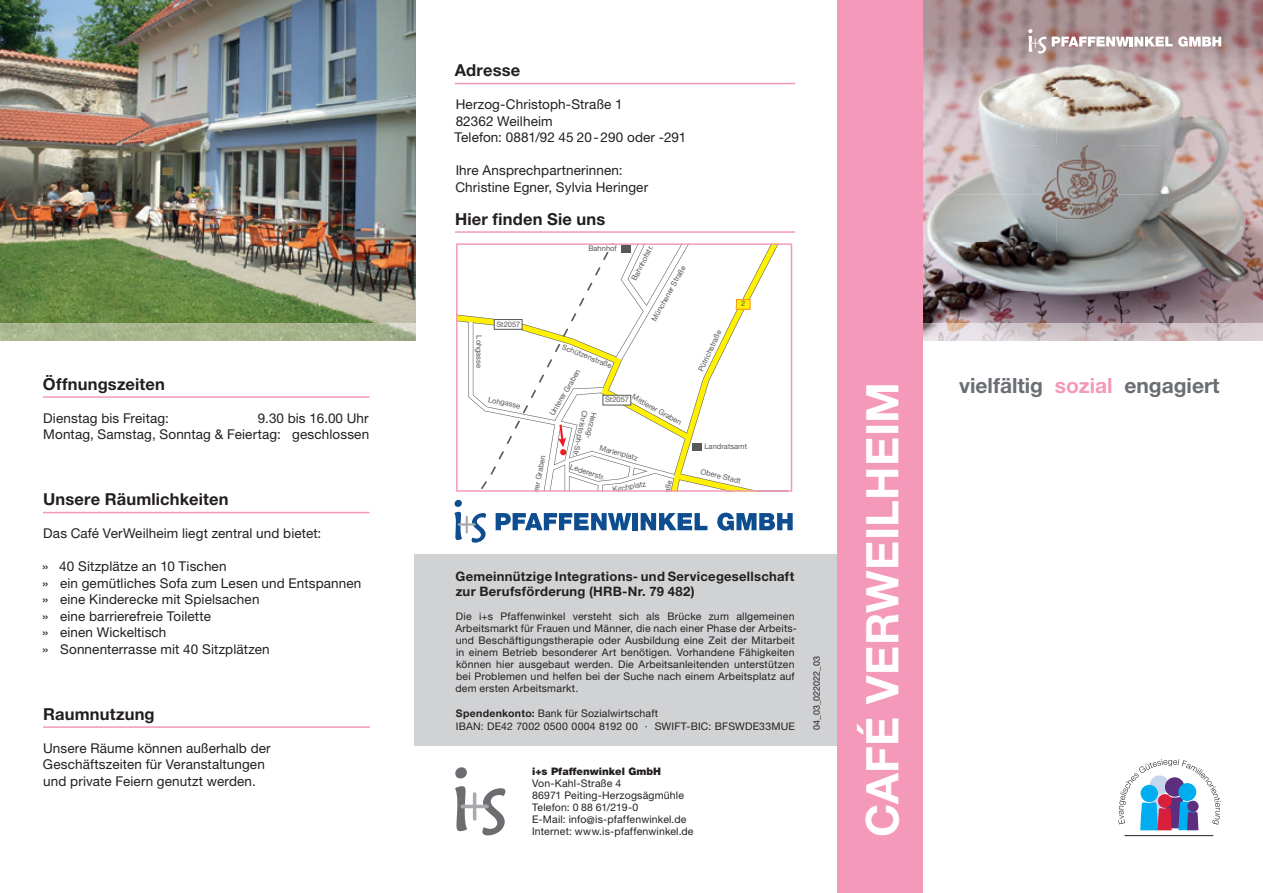
<style>
.page{position:relative;width:1263px;height:893px;background:#fff}
.page>*{position:absolute;margin:0;border:0;box-sizing:border-box;transform-origin:0 0}
.t1{font:700 45px "Helvetica Neue LT Std";letter-spacing:.01em;color:#fff}
.t2{font:700 21px "Helvetica Neue LT Std";color:#6a6d73}
.t3{font:700 16.5px "Helvetica Neue LT Std";letter-spacing:.01em;color:#231f20}
.t4{font:13.5px/16.5px "Helvetica Neue LT Std";letter-spacing:.01em;color:#231f20}
.t5{font:700 13.05px/15.6px "Helvetica Neue LT Std";letter-spacing:.02em;color:#231f20}
.t6{font:10.5px/12px "Helvetica Neue LT Std";letter-spacing:.02em;color:#231f20}
.t7{font:900 10.35px "Helvetica Neue LT Std";color:#231f20}
.t8{font:9px "Helvetica Neue LT Std";color:#231f20}
.t9{font:7.5px "Helvetica Neue LT Std";color:#57585a}
.s1{font-weight:700}
.s2{color:#f499b9}
</style>
<div class="page">
<div style="left:415px;top:555px;width:425px;height:191px;background:#d1d2d4"></div>
<img style="left:0;top:0;width:416px;height:323px">
<img style="left:923px;top:0;width:340px;height:146px">
<img style="left:923px;top:146px;width:120px;height:48px">
<img style="left:1118px;top:146px;width:93px;height:48px">
<img style="left:1211px;top:146px;width:52px;height:177px">
<img style="left:923px;top:194px;width:288px;height:98px">
<img style="left:923px;top:292px;width:30px;height:31px">
<img style="left:953px;top:292px;width:258px;height:31px">
<svg style="left:458px;top:245px;width:320px;height:245px"></svg>
<div style="left:456px;top:243px;width:336px;height:249px;border:1px solid #f499b9"></div>
<hr style="left:43px;top:396px;width:327px;height:2px;background:#f499b9">
<hr style="left:43px;top:512px;width:327px;height:1px;background:#f499b9">
<hr style="left:43px;top:726px;width:327px;height:2px;background:#f499b9">
<hr style="left:455px;top:83px;width:340px;height:1px;background:#f499b9">
<img style="left:923px;top:323px;width:340px;height:17px">
<svg style="left:0;top:323px;width:416px;height:18px;background:#a9b68f"></svg>
<div style="left:838px;top:0;width:85px;height:893px;background:#f499b9"></div>
<hr style="left:455px;top:231px;width:340px;height:2px;background:#f499b9">
<img style="left:1043px;top:146px;width:75px;height:72px">
<div style="left:455px;top:500px;width:7px;height:7px;background:#0f4d91;border-radius:50%"></div>
<svg style="left:454px;top:512px;width:32px;height:31px"></svg>
<svg style="left:496px;top:513px;width:135px;height:17px"></svg>
<div style="left:633px;top:513px;width:5px;height:17px;background:#0f4d91"></div>
<svg style="left:641px;top:513px;width:66px;height:17px"></svg>
<svg style="left:717px;top:513px;width:76px;height:18px"></svg>
<div style="left:455px;top:767px;width:12px;height:11px;background:#6c6d70;border-radius:50%"></div>
<svg style="left:455px;top:786px;width:50px;height:49px"></svg>
<svg style="left:1028px;top:29px;width:18px;height:25px"></svg>
<svg style="left:1052px;top:36px;width:169px;height:11px"></svg>
<hr style="left:1124px;top:835px;width:89px;height:1px;background:#231f20">
<svg style="left:1118px;top:759px;width:103px;height:71px"></svg>
<h3 class="t3" style="left:43px;top:373px;width:124px">Öffnungszeiten</h3>
<p class="t4" style="left:43px;top:409px;width:127px">Dienstag bis Freitag:</p>
<p class="t4" style="left:43px;top:409px;width:327px;text-align:right">9.30 bis 16.00 Uhr<br>Montag, Samstag, Sonntag &amp; Feiertag: geschlossen</p>
<h3 class="t3" style="left:43px;top:489px;width:187px">Unsere Räumlichkeiten</h3>
<p class="t4" style="left:43px;top:525px;width:280px">Das Café VerWeilheim liegt zentral und bietet:</p>
<p class="t4" style="left:42px;top:558px;width:321px">» 40 Sitzplätze an 10 Tischen<br>» ein gemütliches Sofa zum Lesen und Entspannen » eine Kinderecke mit Spielsachen<br>» eine barrierefreie Toilette<br>» einen Wickeltisch<br>» Sonnenterrasse mit 40 Sitzplätzen</p>
<h3 class="t3" style="left:43px;top:703px;width:113px">Raumnutzung</h3>
<p class="t4" style="left:43px;top:739px;width:229px">Unsere Räume können außerhalb der<br>Geschäftszeiten für Veranstaltungen und private Feiern genutzt werden.</p>
<h3 class="t3" style="left:455px;top:60px;width:67px">Adresse</h3>
<p class="t4" style="left:454px;top:96px;width:233px">Herzog-Christoph-Straße 1<br>82362 Weilheim<br>Telefon: 0881/92 45 20 - 290 oder -291</p>
<p class="t4" style="left:455px;top:162px;width:194px">Ihre Ansprechpartnerinnen:<br>Christine Egner, Sylvia Heringer</p>
<h3 class="t3" style="left:455px;top:208px;width:152px">Hier finden Sie uns</h3>
<p class="t9" style="left:496px;top:320px;width:26px">St2057</p>
<p class="t9" style="left:588px;top:244px;width:30px">Bahnhof</p>
<p class="t9" style="left:630px;top:278px;width:40px;rotate:-63deg">Bahnhofstr.</p>
<p class="t9" style="left:649px;top:318px;width:64px;rotate:-61deg">Münchener Straße</p>
<p class="t9" style="left:484px;top:335px;width:34px;rotate:90deg">Lohgasse</p>
<p class="t9" style="left:564px;top:342px;width:54px;rotate:22deg">Schützenstraße</p>
<p class="t9" style="left:548px;top:412px;width:54px;rotate:-59deg">Unterer Graben</p>
<p class="t9" style="left:489px;top:395px;width:34px;rotate:12deg">Lohgasse</p>
<p class="t9" style="left:635px;top:392px;width:56px;rotate:29deg">Mittlerer Graben</p>
<p class="t9" style="left:605px;top:395px;width:26px">St2057</p>
<p class="t9" style="left:590px;top:411px;width:49px;rotate:102deg">Christoph-Str.</p>
<p class="t9" style="left:598px;top:413px;width:30px;rotate:102deg">Herzog-</p>
<p class="t9" style="left:601px;top:443px;width:41px;rotate:16deg">Marienplatz</p>
<p class="t9" style="left:612px;top:485px;width:35px;rotate:-11deg">Kirchplatz</p>
<p class="t9" style="left:529px;top:506px;width:54px;rotate:-79deg">Unterer Graben</p>
<p class="t9" style="left:572px;top:462px;width:37px;rotate:18deg">Ledererstr.</p>
<p class="t9" style="left:696px;top:369px;width:47px;rotate:-65deg">Pütrichstraße</p>
<p class="t9" style="left:741px;top:299px;width:6px">2</p>
<p class="t9" style="left:704px;top:442px;width:44px">Landratsamt</p>
<p class="t9" style="left:702px;top:467px;width:43px;rotate:14deg">Obere Stadt</p>
<p class="t5" style="left:455px;top:568px;width:340px">Gemeinnützige Integrations- und Servicegesellschaft zur Berufsförderung (HRB-Nr. 79 482)</p>
<p class="t6" style="left:455px;top:610px;width:343px">Die i+s Pfaffenwinkel versteht sich als Brücke zum allgemeinen Arbeitsmarkt für Frauen und Männer, die nach einer Phase der Arbeits&shy;und Beschäftigungstherapie oder Ausbildung eine Zeit der Mitarbeit in einem Betrieb besonderer Art benötigen. Vorhandene Fähigkeiten können hier ausgebaut werden. Die Arbeitsanleitenden unterstützen bei Problemen und helfen bei der Suche nach einem Arbeitsplatz auf dem ersten Arbeitsmarkt.</p>
<p class="t6" style="left:456px;top:707px;width:340px;line-height:12.6px"><span class="s1">Spendenkonto:</span> Bank für Sozialwirtschaft<br>IBAN: DE42 7002 0500 0004 8192 00 · SWIFT-BIC: BFSWDE33MUE</p>
<p class="t7" style="left:532px;top:765px;width:131px">i+s Pfaffenwinkel GmbH</p>
<p class="t6" style="left:532px;top:777px;width:163px">Von-Kahl-Straße 4<br>86971 Peiting-Herzogsägmühle<br>Telefon: 0 88 61/219-0<br>E-Mail: info@is-pfaffenwinkel.de<br>Internet: www.is-pfaffenwinkel.de</p>
<p class="t8" style="left:811px;top:730px;width:75px;rotate:-90deg">04_03_022022_03</p>
<h1 class="t1" style="left:854px;top:837px;width:457px;rotate:-90deg">CAFÉ VERWEILHEIM</h1>
<h2 class="t2" style="left:959px;top:373px;width:262px">vielfältig <span class="s2">sozial</span> engagiert</h2>
</div>
